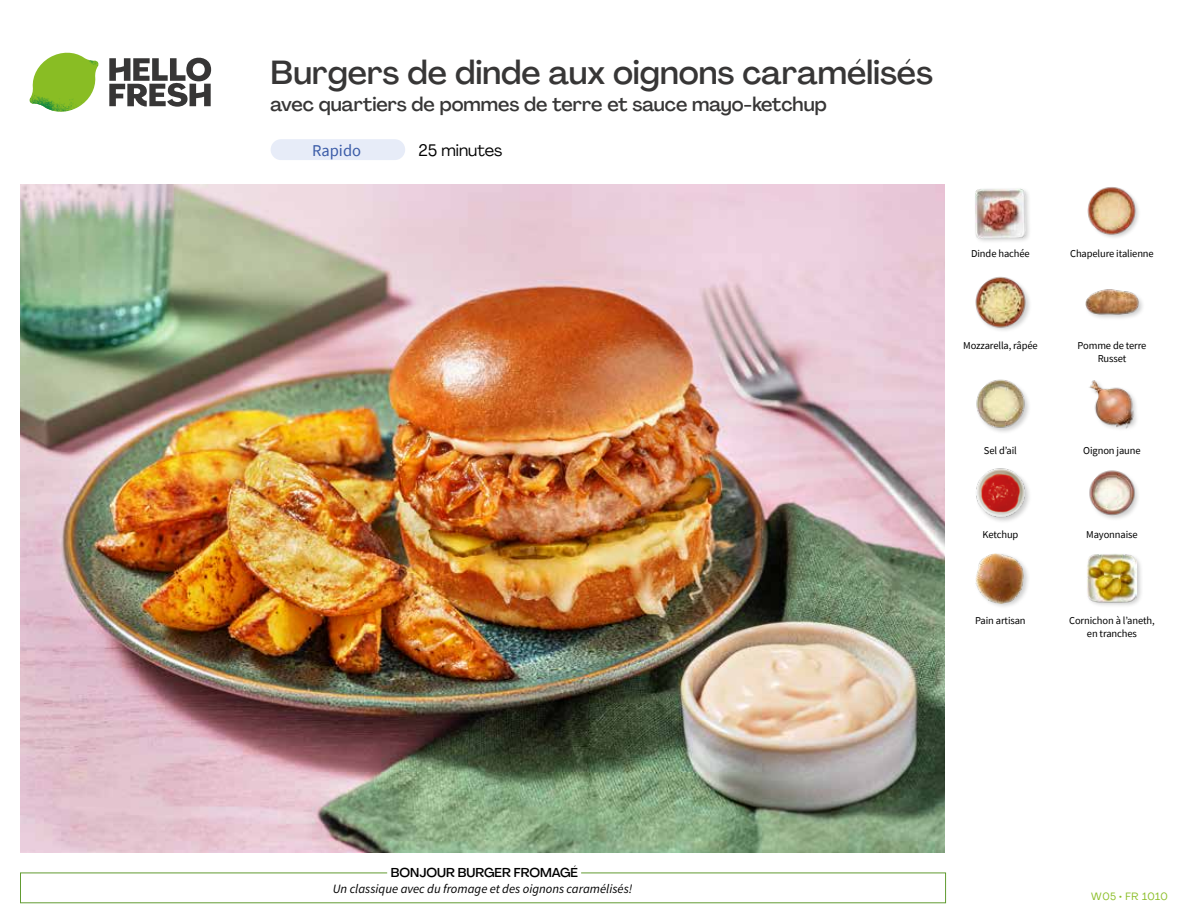
<style>
.page{position:relative;width:1188px;height:918px;background:#fff}
.page>*{position:absolute;margin:0;border:0;box-sizing:border-box;transform-origin:0 0}
.t1{font:500 33px "Agrandir";color:#373636}
.t2{font:500 19.5px "Agrandir";color:#373636}
.t3{font:16.5px "Agrandir";color:#000}
.t4{font:16.5px "Source Sans Pro";color:#3a5ba7}
.t5{font:italic 12.75px "Source Sans Pro";color:#000}
.t6{font:500 12.75px "Agrandir";color:#000}
.t7{font:10.5px/13.5px "Source Sans Pro";letter-spacing:-.01em;color:#000;text-align:center}
.t8{font:10.5px "Agrandir";letter-spacing:.035em;color:#89bd24}
</style>
<div class="page">
<svg style="left:109px;top:57px;width:102px;height:50px"></svg>
<svg style="left:34px;top:53px;width:62px;height:40px"></svg>
<img style="left:67px;top:53px;width:32px;height:26px">
<img style="left:33px;top:75px;width:59px;height:11px">
<img style="left:29px;top:79px;width:61px;height:33px">
<img style="left:65px;top:86px;width:27px;height:25px">
<img style="left:21px;top:184px;width:924px;height:668px">
<div style="left:271px;top:139px;width:134px;height:21px;background:#e7ecf8;border-radius:10px"></div>
<div style="left:1085px;top:553px;width:59px;height:56px;background:#000;opacity:.2"></div>
<img style="left:1087px;top:553px;width:50px;height:50px">
<div style="left:974px;top:552px;width:57px;height:58px;background:#000;opacity:.2"></div>
<img style="left:975px;top:553px;width:51px;height:50px">
<img style="left:1089px;top:470px;width:49px;height:49px">
<img style="left:976px;top:468px;width:53px;height:53px">
<img style="left:1089px;top:380px;width:48px;height:49px">
<img style="left:976px;top:379px;width:53px;height:53px">
<div style="left:1084px;top:288px;width:61px;height:33px;background:#000;opacity:.2"></div>
<img style="left:1084px;top:288px;width:57px;height:29px">
<img style="left:975px;top:276px;width:54px;height:55px">
<img style="left:1087px;top:187px;width:51px;height:50px">
<div style="left:974px;top:187px;width:58px;height:57px;background:#000;opacity:.2"></div>
<img style="left:976px;top:188px;width:49px;height:50px">
<h1 class="t1" style="left:271px;top:52px;width:664px">Burgers de dinde aux oignons caramélisés</h1>
<h2 class="t2" style="left:271px;top:92px;width:558px">avec quartiers de pommes de terre et sauce mayo-ketchup</h2>
<h3 class="t3" style="left:418px;top:140px;width:86px">25 minutes</h3>
<h3 class="t4" style="left:312px;top:140px;width:50px">Rapido</h3>
<p class="t7" style="left:971px;top:246px;width:60px">Dinde hachée</p>
<p class="t7" style="left:963px;top:339px;width:76px">Mozzarella, râpée</p>
<p class="t7" style="left:1070px;top:246px;width:85px">Chapelure italienne</p>
<p class="t7" style="left:1078px;top:339px;width:70px">Pomme de terre<br>Russet</p>
<p class="t7" style="left:984px;top:443px;width:35px">Sel d’ail</p>
<p class="t7" style="left:1083px;top:443px;width:59px">Oignon jaune</p>
<p class="t7" style="left:983px;top:528px;width:37px">Ketchup</p>
<p class="t7" style="left:1086px;top:528px;width:53px">Mayonnaise</p>
<p class="t7" style="left:975px;top:613px;width:52px">Pain artisan</p>
<p class="t7" style="left:1069px;top:613px;width:87px">Cornichon à l’aneth, en tranches</p>
<p class="t6" style="left:391px;top:864px;width:189px">BONJOUR BURGER FROMAGÉ</p>
<p class="t5" style="left:333px;top:881px;width:301px">Un classique avec du fromage et des oignons caramélisés!</p>
<p class="t8" style="left:1091px;top:890px;width:78px">W05 • FR 1010</p>
</div>
